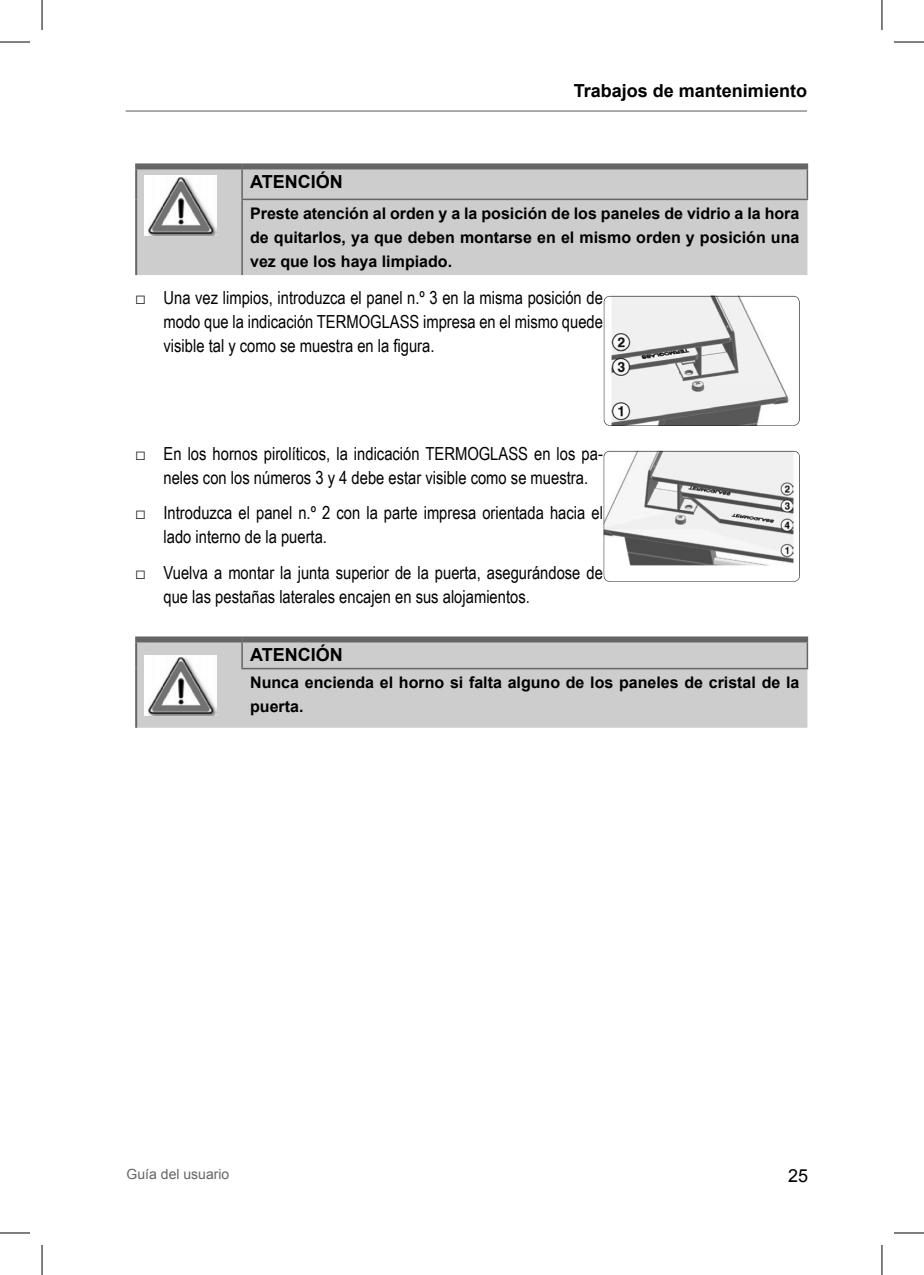
<style>
.page{position:relative;width:924px;height:1275px;background:#fff}
.page>*{position:absolute;margin:0;border:0;box-sizing:border-box;transform-origin:0 0}
.t1{font:18px/24px "Arial Narrow";color:#000}
.t2{font:700 18px "Arial";color:#000}
.t3{font:18px "Arial";color:#000}
.t4{font:700 16px/24px "Arial";color:#000;text-align:justify}
.t5{font:14px "Arial";color:#656565}
</style>
<div class="page">
<hr style="left:126px;top:110px;width:680px;height:2px;background:#000">
<div style="left:137px;top:169px;width:670px;height:106px;background:#cdcdcd"></div>
<div style="left:135px;top:163px;width:107px;height:6px;background:#656565"></div>
<div style="left:242px;top:163px;width:565px;height:6px;background:#656565"></div>
<hr style="left:135px;top:169px;width:2px;height:30px;background:#656565">
<hr style="left:135px;top:199px;width:2px;height:76px;background:#656565">
<hr style="left:241px;top:169px;width:2px;height:30px;background:#656565">
<hr style="left:806px;top:169px;width:1px;height:30px;background:#656565">
<hr style="left:241px;top:199px;width:566px;height:1px;background:#656565">
<hr style="left:241px;top:200px;width:2px;height:75px;background:#656565">
<img style="left:144px;top:175px;width:72px;height:61px">
<img style="left:603px;top:295px;width:196px;height:131px">
<div style="left:137px;top:642px;width:670px;height:86px;background:#cdcdcd"></div>
<div style="left:135px;top:636px;width:107px;height:6px;background:#656565"></div>
<div style="left:242px;top:636px;width:565px;height:6px;background:#656565"></div>
<hr style="left:135px;top:642px;width:2px;height:26px;background:#656565">
<hr style="left:135px;top:668px;width:2px;height:60px;background:#656565">
<hr style="left:241px;top:642px;width:2px;height:26px;background:#656565">
<svg style="left:806px;top:642px;width:1px;height:26px"></svg>
<hr style="left:241px;top:668px;width:566px;height:1px;background:#656565">
<img style="left:144px;top:655px;width:72px;height:61px">
<img style="left:603px;top:451px;width:196px;height:131px">
<hr style="left:0;top:42px;width:30px;height:1px;background:#000">
<hr style="left:893px;top:42px;width:30px;height:1px;background:#000">
<hr style="left:0;top:1232px;width:30px;height:1px;background:#000">
<hr style="left:893px;top:1232px;width:30px;height:1px;background:#000">
<hr style="left:42px;top:0;width:1px;height:30px;background:#000">
<hr style="left:42px;top:1245px;width:1px;height:30px;background:#000">
<hr style="left:881px;top:0;width:1px;height:30px;background:#000">
<hr style="left:881px;top:1245px;width:1px;height:30px;background:#000">
<p class="t2" style="left:573px;top:79px;width:235px">Trabajos de mantenimiento</p>
<p class="t2" style="left:250px;top:169px;width:94px">ATENCIÓN</p>
<p class="t4" style="left:250px;top:202px;width:550px">Preste atención al orden y a la posición de los paneles de vidrio a la hora de quitarlos, ya que deben montarse en el mismo orden y posición una vez que los haya limpiado.</p>
<p class="t1" style="left:163px;top:285px;width:441px;text-align:justify;text-indent:-28px">□ Una vez limpios, introduzca el panel n.º 3 en la misma posición de modo que la indicación TERMOGLASS impresa en el mismo quede visible tal y como se muestra en la figura.</p>
<p class="t1" style="left:163px;top:441px;width:440px;text-indent:-28px">□ En los hornos pirolíticos, la indicación TERMOGLASS en los pa&shy;neles con los números 3 y 4 debe estar visible como se muestra.</p>
<p class="t1" style="left:163px;top:500px;width:440px;text-indent:-28px">□ Introduzca el panel n.º 2 con la parte impresa orientada hacia el lado interno de la puerta.</p>
<p class="t1" style="left:163px;top:559px;width:440px;text-indent:-28px">□ Vuelva a montar la junta superior de la puerta, asegurándose de que las pestañas laterales encajen en sus alojamientos.</p>
<p class="t2" style="left:250px;top:642px;width:94px">ATENCIÓN</p>
<p class="t4" style="left:250px;top:671px;width:550px">Nunca encienda el horno si falta alguno de los paneles de cristal de la puerta.</p>
<p class="t5" style="left:126px;top:1164px;width:104px">Guía del usuario</p>
<p class="t3" style="left:787px;top:1163px;width:22px">25</p>
</div>
